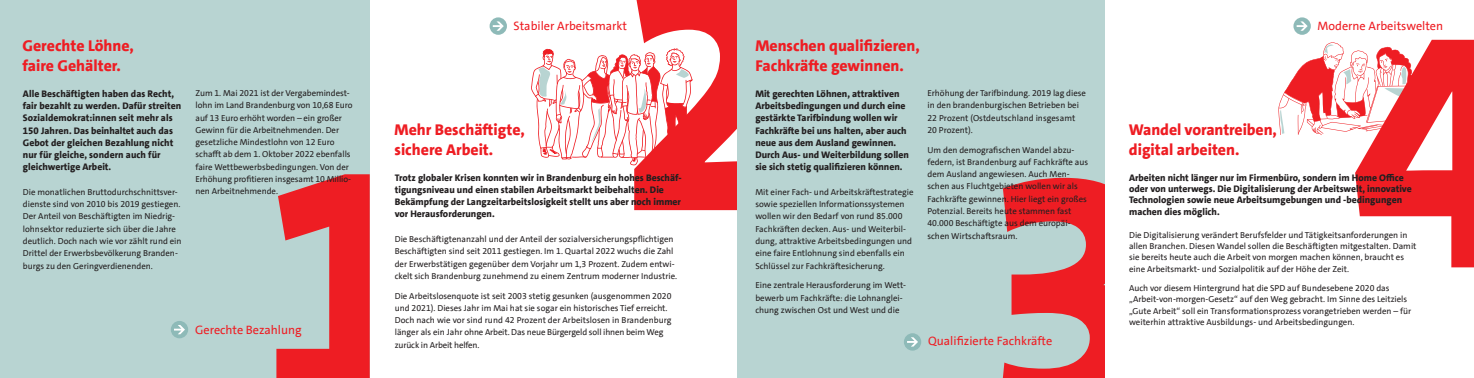
<style>
.page{position:relative;width:1474px;height:378px;background:#fff}
.page>*{position:absolute;margin:0;border:0;box-sizing:border-box;transform-origin:0 0}
.t1{font:800 15.75px/19.2px "SPD The Sans";color:#ee1d23}
.t2{font:12.25px "SPD The Sans";color:#ee1d23}
.t3{font:800 9.62px/12.2px "SPD The Sans";color:#231f20}
.t4{font:8.75px/12.2px "SPD The Sans";color:#231f20}
</style>
<div class="page">
<svg style="left:1278px;top:42px;width:76px;height:93px"></svg>
<div style="left:0;top:0;width:370px;height:377px;background:#b8d4d2"></div>
<svg style="left:276px;top:174px;width:94px;height:203px"></svg>
<svg style="left:531px;top:0;width:206px;height:210px"></svg>
<div style="left:737px;top:0;width:367px;height:377px;background:#b8d4d2"></div>
<svg style="left:1003px;top:177px;width:101px;height:200px"></svg>
<svg style="left:1354px;top:40px;width:119px;height:227px;fill:#ee1d23"></svg>
<svg style="left:171px;top:320px;width:17px;height:17px"></svg>
<svg style="left:174px;top:324px;width:11px;height:9px"></svg>
<svg style="left:489px;top:17px;width:18px;height:18px"></svg>
<svg style="left:493px;top:21px;width:11px;height:10px"></svg>
<div style="left:1293px;top:17px;width:17px;height:18px;background:#8ebab8;border-radius:50%"></div>
<svg style="left:1296px;top:21px;width:11px;height:10px"></svg>
<svg style="left:903px;top:332px;width:18px;height:18px"></svg>
<svg style="left:907px;top:336px;width:11px;height:10px"></svg>
<p class="t1" style="left:23px;top:37px;width:113px">Gerechte Löhne,</p>
<p class="t1" style="left:23px;top:56px;width:100px">faire Gehälter.</p>
<p class="t3" style="left:23px;top:87px;width:160px">Alle Beschäftigten haben das Recht, fair bezahlt zu werden. Dafür streiten Sozialdemokrat:innen seit mehr als 150 Jahren. Das beinhaltet auch das Gebot der gleichen Bezahlung nicht nur für gleiche, sondern auch für gleichwertige Arbeit.</p>
<p class="t4" style="left:23px;top:185px;width:160px">Die monatlichen Bruttodurchschnittsver&shy;dienste sind von 2010 bis 2019 gestiegen.<br>Der Anteil von Beschäftigten im Niedrig&shy;lohnsektor reduzierte sich über die Jahre deutlich. Doch nach wie vor zählt rund ein Drittel der Erwerbsbevölkerung Branden&shy;burgs zu den Geringverdienenden.</p>
<p class="t4" style="left:195px;top:87px;width:158px">Zum 1. Mai 2021 ist der Vergabemindest&shy;lohn im Land Brandenburg von 10,68 Euro auf 13 Euro erhöht worden – ein großer Gewinn für die Arbeitnehmenden. Der gesetzliche Mindestlohn von 12 Euro schafft ab dem 1. Oktober 2022 ebenfalls faire Wettbewerbsbedingungen. Von der Erhöhung profitieren insgesamt 10 Millio&shy;nen Arbeitnehmende.</p>
<p class="t2" style="left:195px;top:321px;width:108px">Gerechte Bezahlung</p>
<p class="t2" style="left:513px;top:18px;width:115px">Stabiler Arbeitsmarkt</p>
<p class="t1" style="left:394px;top:120px;width:132px">Mehr Beschäftigte, sichere Arbeit.</p>
<p class="t3" style="left:395px;top:171px;width:288px">Trotz globaler Krisen konnten wir in Brandenburg ein hohes Beschäf&shy;tigungsniveau und einen stabilen Arbeitsmarkt beibehalten. Die Bekämpfung der Langzeitarbeitslosigkeit stellt uns aber noch immer vor Herausforderungen.</p>
<p class="t4" style="left:395px;top:232px;width:284px">Die Beschäftigtenanzahl und der Anteil der sozialversicherungspflichtigen Beschäftigten sind seit 2011 gestiegen. Im 1. Quartal 2022 wuchs die Zahl der Erwerbstätigen gegenüber dem Vorjahr um 1,3 Prozent. Zudem entwi&shy;ckelt sich Brandenburg zunehmend zu einem Zentrum moderner Industrie.</p>
<p class="t4" style="left:395px;top:289px;width:278px">Die Arbeitslosenquote ist seit 2003 stetig gesunken (ausgenommen 2020 und 2021). Dieses Jahr im Mai hat sie sogar ein historisches Tief erreicht.<br>Doch nach wie vor sind rund 42 Prozent der Arbeitslosen in Brandenburg länger als ein Jahr ohne Arbeit. Das neue Bürgergeld soll ihnen beim Weg zurück in Arbeit helfen.</p>
<p class="t1" style="left:755px;top:37px;width:166px">Menschen qualifizieren,<br>Fachkräfte gewinnen.</p>
<p class="t3" style="left:755px;top:87px;width:155px">Mit gerechten Löhnen, attraktiven Arbeitsbedingungen und durch eine gestärkte Tarifbindung wollen wir Fachkräfte bei uns halten, aber auch neue aus dem Ausland gewinnen.<br>Durch Aus- und Weiterbildung sollen sie sich stetig qualifizieren können.</p>
<p class="t4" style="left:755px;top:185px;width:160px">Mit einer Fach- und Arbeitskräftestrategie sowie speziellen Informationssystemen wollen wir den Bedarf von rund 85.000<br>Fachkräften decken. Aus- und Weiterbil&shy;dung, attraktive Arbeitsbedingungen und eine faire Entlohnung sind ebenfalls ein Schlüssel zur Fachkräftesicherung.</p>
<p class="t4" style="left:755px;top:279px;width:151px">Eine zentrale Herausforderung im Wett&shy;bewerb um Fachkräfte: die Lohnanglei&shy;chung zwischen Ost und West und die</p>
<p class="t4" style="left:927px;top:87px;width:160px">Erhöhung der Tarifbindung. 2019 lag diese in den brandenburgischen Betrieben bei 22 Prozent (Ostdeutschland insgesamt 20 Prozent).</p>
<p class="t4" style="left:927px;top:143px;width:162px">Um den demografischen Wandel abzu&shy;federn, ist Brandenburg auf Fachkräfte aus dem Ausland angewiesen. Auch Men&shy;schen aus Fluchtgebieten wollen wir als Fachkräfte gewinnen. Hier liegt ein großes Potenzial. Bereits heute stammen fast 40.000 Beschäftigte aus dem europäi&shy;schen Wirtschaftsraum.</p>
<p class="t2" style="left:928px;top:333px;width:126px">Qualifizierte Fachkräfte</p>
<p class="t1" style="left:1128px;top:120px;width:149px">Wandel vorantreiben, digital arbeiten.</p>
<p class="t2" style="left:1317px;top:18px;width:127px">Moderne Arbeitswelten</p>
<p class="t3" style="left:1129px;top:171px;width:284px;line-height:11.4px">Arbeiten nicht länger nur im Firmenbüro, sondern im Home Office oder von unterwegs. Die Digitalisierung der Arbeitswelt, innovative Technologien sowie neue Arbeitsumgebungen und -bedingungen machen dies möglich.</p>
<p class="t4" style="left:1129px;top:228px;width:289px;line-height:11.4px">Die Digitalisierung verändert Berufsfelder und Tätigkeitsanforderungen in allen Branchen. Diesen Wandel sollen die Beschäftigten mitgestalten. Damit sie bereits heute auch die Arbeit von morgen machen können, braucht es eine Arbeitsmarkt- und Sozialpolitik auf der Höhe der Zeit.</p>
<p class="t4" style="left:1129px;top:281px;width:284px;line-height:11.4px">Auch vor diesem Hintergrund hat die SPD auf Bundesebene 2020 das „Arbeit-von-morgen-Gesetz“ auf den Weg gebracht. Im Sinne des Leitziels „Gute Arbeit“ soll ein Transformationsprozess vorangetrieben werden – für weiterhin attraktive Ausbildungs- und Arbeitsbedingungen.</p>
</div>
